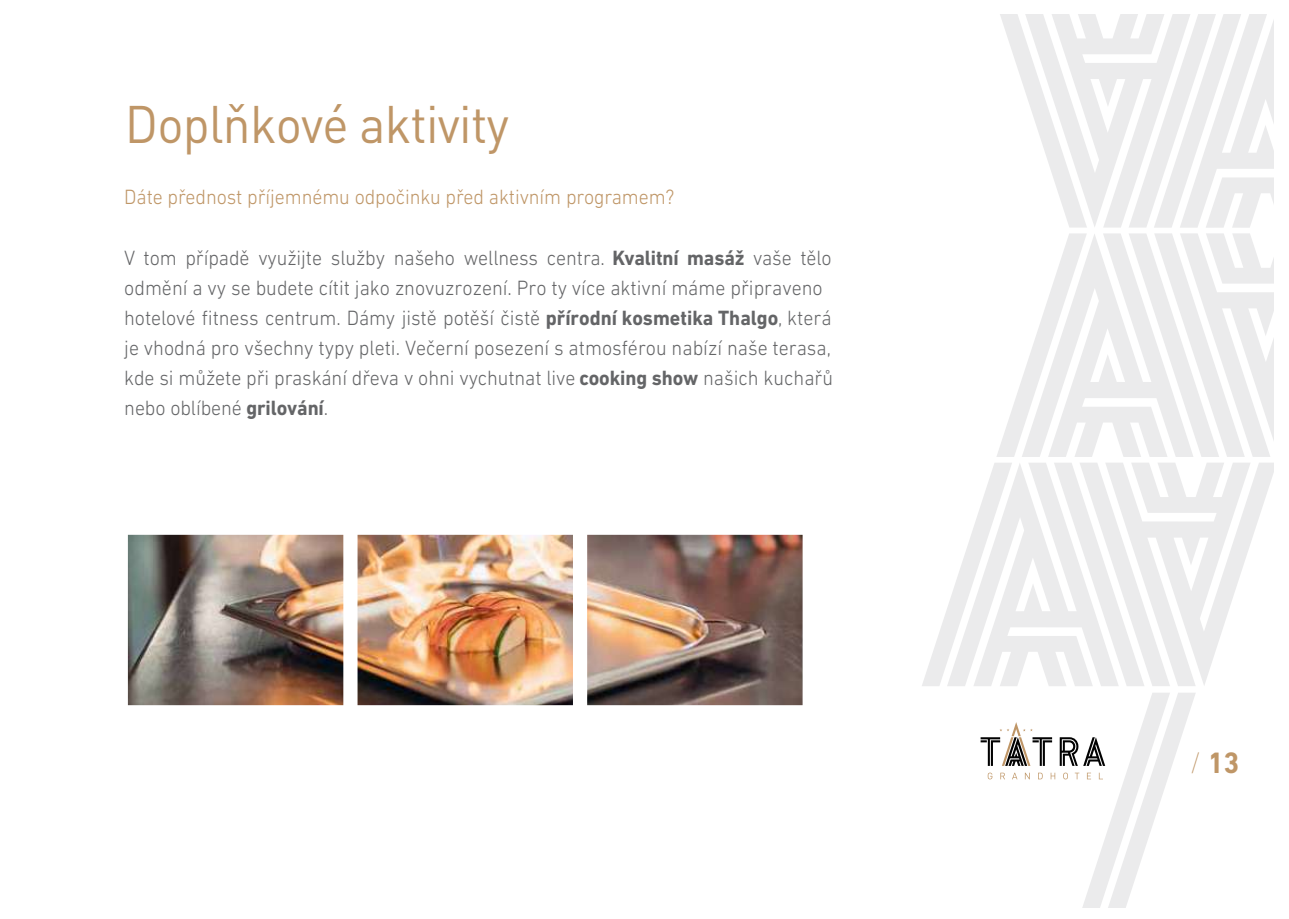
<style>
.page{position:relative;width:1289px;height:919px;background:#fff}
.page>*{position:absolute;margin:0;border:0;box-sizing:border-box;transform-origin:0 0}
.t1{font:52.05px "DIN Pro";letter-spacing:-.015em;color:#bf9667;scale:.95 1}
.t2{font:700 30px "DIN Next LT Pro";color:#bf9667;scale:.95 1}
.t3{font:300 21px/30px "DIN Next LT Pro";color:#646567;scale:.95 1}
.t4{font:300 21px "DIN Next LT Pro";letter-spacing:-.005em;color:#bf9667;scale:.95 1}
.s1{font-weight:700}
.s2{font-weight:200}
</style>
<div class="page">
<svg style="left:922px;top:14px;width:351px;height:672px"></svg>
<svg style="left:980px;top:693px;width:215px;height:214px"></svg>
<img style="left:128px;top:534px;width:674px;height:171px">
<h1 class="t1" style="left:125px;top:88px;width:405px">Doplňkové aktivity</h1>
<p class="t4" style="left:124px;top:185px;width:580px">Dáte přednost příjemnému odpočinku před aktivním programem?</p>
<p class="t3" style="left:124px;top:242px;width:747px">V tom případě využijte služby našeho wellness centra. <span class="s1">Kvalitní masáž</span> vaše tělo odmění a vy se budete cítit jako znovuzrození. Pro ty více aktivní máme připraveno hotelové fitness centrum. Dámy jistě potěší čistě <span class="s1">přírodní kosmetika Thalgo</span>, která je vhodná pro všechny typy pleti. Večerní posezení s atmosférou nabízí naše terasa, kde si můžete při praskání dřeva v ohni vychutnat live <span class="s1">cooking show</span> našich kuchařů nebo oblíbené <span class="s1">grilování</span>.</p>
<h2 class="t2" style="left:1189px;top:745px;width:54px"><span class="s2">/</span> 13</h2>
</div>
